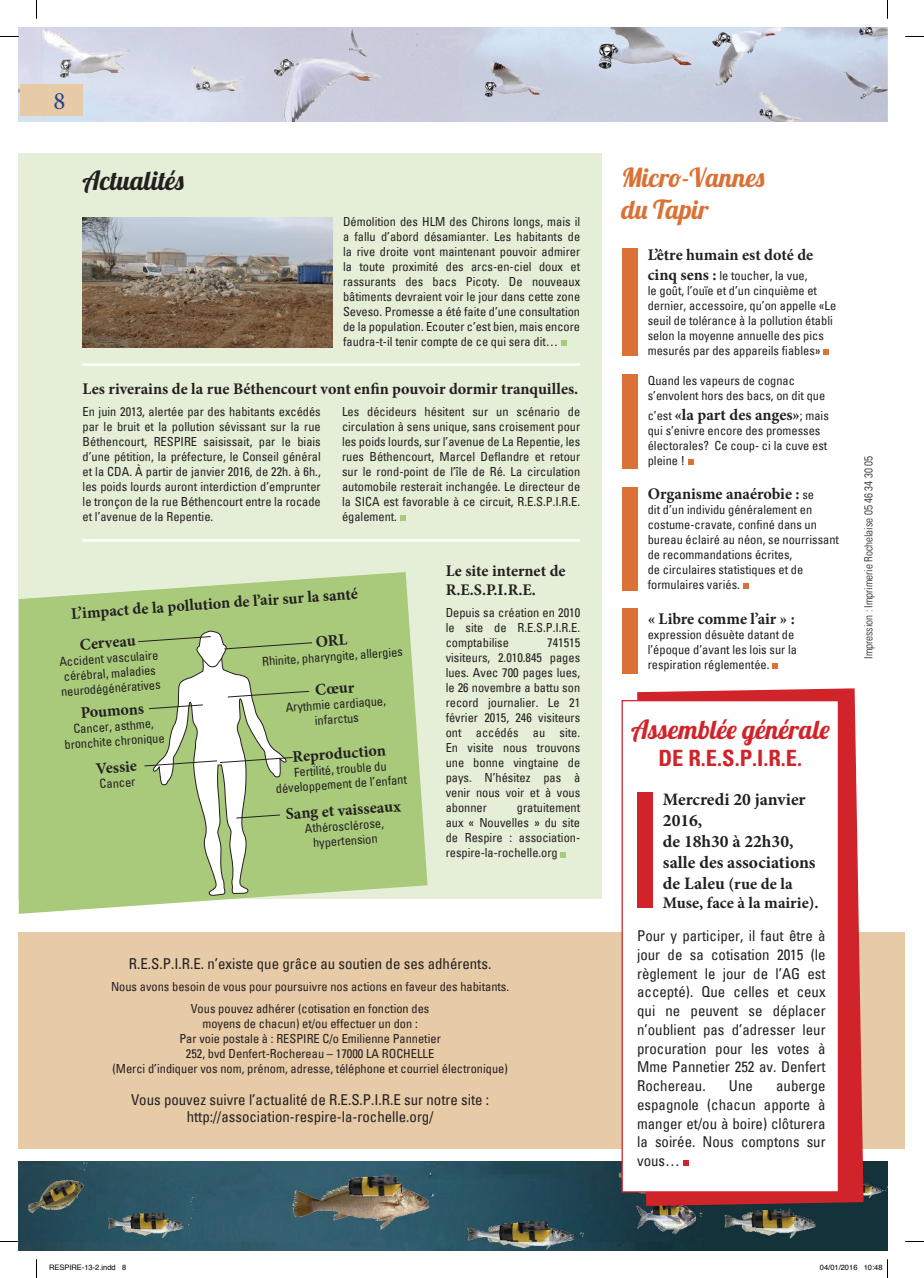
<style>
.page{position:relative;width:924px;height:1278px;background:#fff}
.page>*{position:absolute;margin:0;border:0;box-sizing:border-box;transform-origin:0 0}
.t1{font:26.25px/31.5px "Lobster";color:#db7135}
.t2{font:26.25px "Lobster";color:#d1232a}
.t3{font:26.25px "Lobster";color:#231f20}
.t4{font:25px "Minion Pro";color:#24428c}
.t5{font:700 condensed 22.5px "Univers";color:#d1232a}
.t6{font:700 17.5px/21px "Minion Pro";color:#231f20}
.t7{font:700 16.25px/19.5px "Minion Pro";color:#231f20}
.t8{font:condensed 15px/18.8px "Univers";color:#231f20;text-align:justify}
.t9{font:condensed 12.5px/15px "Univers";color:#231f20;text-align:center}
.t10{font:300 condensed 11.25px "Univers";color:#231f20}
.t11{font:9px/11.9px "Times New Roman";color:#000;text-align:justify}
.t12{font:italic 700 9px "Times New Roman";color:#000}
.t13{font:7.5px "Helvetica";color:#000}
.s1{font-family:"Minion Pro";font-weight:700;font-stretch:normal;font-size:16.25px}
.s2{font-family:"Univers";font-weight:400;font-stretch:condensed;font-size:12.5px}
.s3{font-size:17.5px}
</style>
<div class="page">
<img style="left:19px;top:27px;width:868px;height:95px">
<img style="left:19px;top:1161px;width:868px;height:89px">
<div style="left:20px;top:84px;width:63px;height:32px;background:#e7caa6"></div>
<div style="left:19px;top:932px;width:886px;height:216px;background:#e7caa6"></div>
<svg style="left:637px;top:688px;width:226px;height:518px;background:#d14045"></svg>
<div style="left:19px;top:153px;width:582px;height:746px;background:#e5efd7"></div>
<svg style="left:561px;top:341px;width:5px;height:5px"></svg>
<hr style="left:83px;top:363px;width:497px;height:3px;background:#fff">
<svg style="left:823px;top:349px;width:5px;height:6px"></svg>
<svg style="left:688px;top:459px;width:5px;height:5px"></svg>
<svg style="left:743px;top:583px;width:5px;height:6px"></svg>
<svg style="left:772px;top:663px;width:5px;height:5px"></svg>
<hr style="left:83px;top:539px;width:497px;height:2px;background:#fff">
<div style="left:621px;top:700px;width:217px;height:492px;background:#fff;border:1px solid #d1232a"></div>
<svg style="left:683px;top:1160px;width:5px;height:6px"></svg>
<img style="left:83px;top:217px;width:249px;height:130px">
<svg style="left:560px;top:852px;width:6px;height:5px"></svg>
<svg style="left:400px;top:515px;width:5px;height:6px"></svg>
<svg style="left:19px;top:572px;width:408px;height:342px;fill:#a9ca7b"></svg>
<div style="left:622px;top:248px;width:15px;height:107px;background:#db7135"></div>
<div style="left:622px;top:374px;width:15px;height:94px;background:#db7135"></div>
<div style="left:622px;top:487px;width:15px;height:104px;background:#db7135"></div>
<div style="left:622px;top:608px;width:15px;height:65px;background:#db7135"></div>
<div style="left:637px;top:792px;width:15px;height:115px;background:#d1232a"></div>
<svg style="left:0;top:36px;width:19px;height:1px"></svg>
<svg style="left:905px;top:36px;width:18px;height:1px"></svg>
<svg style="left:0;top:1240px;width:19px;height:2px"></svg>
<svg style="left:905px;top:1241px;width:18px;height:1px"></svg>
<svg style="left:36px;top:0;width:1px;height:19px"></svg>
<svg style="left:36px;top:1259px;width:1px;height:19px"></svg>
<svg style="left:887px;top:0;width:1px;height:19px"></svg>
<svg style="left:887px;top:1259px;width:1px;height:19px"></svg>
<svg style="left:138px;top:631px;width:209px;height:265px;background:#b5cf92"></svg>
<h2 class="t4" style="left:53px;top:84px;width:13px">8</h2>
<h1 class="t3" style="left:83px;top:163px;width:103px">Actualités</h1>
<p class="t11" style="left:81px;top:178px;width:36px">BREVES</p>
<p class="t9" style="left:343px;top:215px;width:238px;text-align:justify">Démolition des HLM des Chirons longs, mais il a fallu d’abord désamianter. Les habitants de la rive droite vont maintenant pouvoir admirer la toute proximité des arcs-en-ciel doux et rassurants des bacs Picoty. De nouveaux bâtiments devraient voir le jour dans cette zone Seveso. Promesse a été faite d’une consultation de la population. Ecouter c’est bien, mais encore faudra-t-il tenir compte de ce qui sera dit…</p>
<h3 class="t7" style="left:83px;top:378px;width:497px">Les riverains de la rue Béthencourt vont enfin pouvoir dormir tranquilles.</h3>
<p class="t9" style="left:83px;top:405px;width:240px;text-align:justify">En juin 2013, alertée par des habitants excédés par le bruit et la pollution sévissant sur la rue Béthencourt, RESPIRE saisissait, par le biais d’une pétition, la préfecture, le Conseil général et la CDA. À partir de janvier 2016, de 22h. à 6h., les poids lourds auront interdiction d’emprunter le tronçon de la rue Béthencourt entre la rocade et l’avenue de la Repentie.</p>
<p class="t9" style="left:342px;top:405px;width:240px;text-align:justify">Les décideurs hésitent sur un scénario de circulation à sens unique, sans croisement pour les poids lourds, sur l’avenue de La Repentie, les rues Béthencourt, Marcel Deflandre et retour sur le rond-point de l’île de Ré. La circulation automobile resterait inchangée. Le directeur de la SICA est favorable à ce circuit, R.E.S.P.I.R.E. également.</p>
<p class="t11" style="left:81px;top:388px;width:255px">admirer la toute proximité des arcs-en-ciel doux et rassurants des bacs</p>
<p class="t11" style="left:81px;top:411px;width:255px">Seveso. Promesse a été faite d’une consultation de la population.<br>Ecouter c’est bien, mais encore faudra-t-il tenir compte de ce qui sera dit…</p>
<p class="t12" style="left:81px;top:495px;width:254px">Les riverains de la rue Béthencourt vont enfin pouvoir dormir</p>
<h3 class="t7" style="left:76px;top:597px;width:282px;line-height:31.5px;text-indent:-6px;rotate:-4deg">L’impact de la pollution de l’air sur la santé<br>Cerveau</h3>
<p class="t9" style="left:59px;top:655px;width:101px;rotate:-4deg">Accident vasculaire cérébral, maladies neurodégénératives</p>
<p class="t9" style="left:262px;top:655px;width:142px;rotate:-4deg">Rhinite, pharyngite, allergies</p>
<h3 class="t7" style="left:314px;top:680px;width:41px;rotate:-4deg">Cœur</h3>
<p class="t9" style="left:285px;top:701px;width:102px;rotate:-4deg">Arythmie cardiaque, infarctus</p>
<h3 class="t7" style="left:80px;top:703px;width:65px;rotate:-4deg">Poumons</h3>
<p class="t9" style="left:63px;top:723px;width:102px;rotate:-4deg">Cancer, asthme, bronchite chronique</p>
<h3 class="t7" style="left:95px;top:758px;width:43px;rotate:-4deg">Vessie</h3>
<p class="t9" style="left:99px;top:778px;width:37px;rotate:-4deg">Cancer</p>
<h3 class="t7" style="left:292px;top:746px;width:95px;rotate:-4deg">Reproduction</h3>
<p class="t9" style="left:274px;top:767px;width:133px;rotate:-4deg">Fertilité, trouble du développement de l’enfant</p>
<h3 class="t7" style="left:285px;top:804px;width:117px;rotate:-4deg">Sang et vaisseaux</h3>
<p class="t9" style="left:304px;top:822px;width:81px;rotate:-4deg">Athérosclérose, hypertension</p>
<h3 class="t7" style="left:445px;top:561px;width:121px">Le site internet de<br>R.E.S.P.I.R.E.</h3>
<p class="t9" style="left:445px;top:606px;width:136px;text-align:justify">Depuis sa création en 2010 le site de R.E.S.P.I.R.E. comptabilise</p>
<p class="t9" style="left:445px;top:636px;width:136px;text-align:justify;text-indent:101px">741515 visiteurs, 2.010.845 pages lues. Avec 700 pages lues, le 26 novembre a battu son record journalier. Le 21 février 2015, 246 visiteurs ont accédés au site.<br>En visite nous trouvons une bonne vingtaine de pays. N’hésitez pas à venir nous voir et à vous abonner</p>
<p class="t9" style="left:445px;top:801px;width:136px;text-align:justify;text-indent:71px">gratuitement aux « Nouvelles » du site de Respire : association&shy;respire-la-rochelle.org</p>
<p class="t8" style="left:129px;top:955px;width:364px">R.E.S.P.I.R.E. n’existe que grâce au soutien de ses adhérents.</p>
<p class="t9" style="left:111px;top:976px;width:399px;line-height:22.1px">Nous avons besoin de vous pour poursuivre nos actions en faveur des habitants.<br>Vous pouvez adhérer (cotisation en fonction des</p>
<p class="t9" style="left:112px;top:1017px;width:397px">moyens de chacun) et/ou effectuer un don :<br>Par voie postale à : RESPIRE C/o Emilienne Pannetier<br>252, bvd Denfert-Rochereau – 17000 LA ROCHELLE<br>(Merci d’indiquer vos nom, prénom, adresse, téléphone et courriel électronique)</p>
<p class="t8" style="left:131px;top:1092px;width:359px;line-height:17.5px;text-align:center">Vous pouvez suivre l’actualité de R.E.S.P.I.R.E sur notre site : http://association-respire-la-rochelle.org/</p>
<h1 class="t1" style="left:621px;top:162px;width:145px">Micro-Vannes du Tapir</h1>
<h3 class="t7" style="left:647px;top:245px;width:167px">L’être humain est doté de</h3>
<p class="t9" style="left:647px;top:269px;width:190px;text-align:left"><span class="s1">cinq sens :</span> le toucher, la vue,<br>le goût, l’ouïe et d’un cinquième et dernier, accessoire, qu’on appelle «Le seuil de tolérance à la pollution établi selon la moyenne annuelle des pics mesurés par des appareils fiables»</p>
<p class="t9" style="left:647px;top:374px;width:179px;text-align:left">Quand les vapeurs de cognac s’envolent hors des bacs, on dit que</p>
<h3 class="t7" style="left:647px;top:404px;width:182px"><span class="s2">c’est</span> «la part des anges»<span class="s2">; mais</span></h3>
<p class="t9" style="left:647px;top:424px;width:181px;text-align:left">qui s’enivre encore des promesses électorales? Ce coup- ci la cuve est pleine !</p>
<h3 class="t7" style="left:647px;top:484px;width:168px">Organisme anaérobie : <span class="s2">se</span></h3>
<p class="t9" style="left:647px;top:503px;width:193px;text-align:left">dit d’un individu généralement en costume-cravate, confiné dans un bureau éclairé au néon, se nourrissant de recommandations écrites,<br>de circulaires statistiques et de formulaires variés.</p>
<h3 class="t7" style="left:647px;top:608px;width:148px">« Libre comme l’air » :</h3>
<p class="t9" style="left:647px;top:628px;width:151px;text-align:left">expression désuète datant de l’époque d’avant les lois sur la respiration réglementée.</p>
<h1 class="t2" style="left:631px;top:712px;width:200px">Assemblée générale</h1>
<h3 class="t5" style="left:658px;top:748px;width:145px">DE R.E.S.P.I.R.E.</h3>
<h3 class="t6" style="left:662px;top:788px;width:154px">Mercredi 20 janvier<br>2016,<br>de 18h30 à 22h30, salle des associations</h3>
<h3 class="t7" style="left:662px;top:873px;width:157px"><span class="s3">de Laleu</span> (rue de la<br>Muse, face à la mairie).</h3>
<p class="t8" style="left:637px;top:928px;width:190px">Pour y participer, il faut être à jour de sa cotisation 2015 (le règlement le jour de l’AG est accepté). Que celles et ceux qui ne peuvent se déplacer n’oublient pas d’adresser leur procuration pour les votes à Mme Pannetier 252 av. Denfert Rochereau.</p>
<p class="t8" style="left:637px;top:1078px;width:190px;text-indent:139px">auberge espagnole (chacun apporte à manger et/ou à boire) clôturera la soirée. Nous comptons sur vous…</p>
<p class="t8" style="left:728px;top:1078px;width:25px">Une</p>
<p class="t10" style="left:863px;top:659px;width:204px;rotate:-90deg">Impression : Imprimerie Rochelaise 05 46 34 30 05</p>
<p class="t13" style="left:49px;top:1262px;width:79px">RESPIRE-13-2.indd 8</p>
<p class="t13" style="left:819px;top:1262px;width:64px">04/01/2016 10:48</p>
</div>
